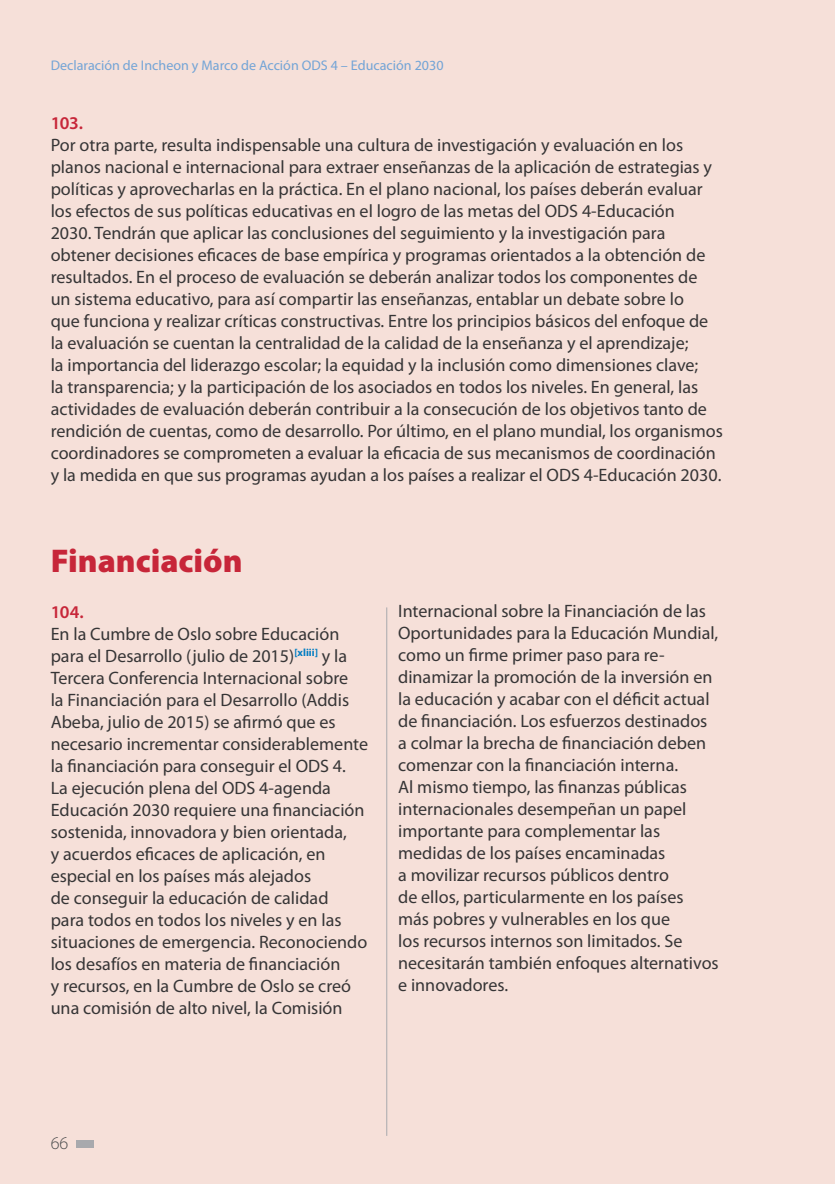
<style>
.page{position:relative;width:835px;height:1184px;background:#f6e0d9}
.page>*{position:absolute;margin:0;border:0;box-sizing:border-box;transform-origin:0 0}
.t1{font:900 32.9px "Myriad Pro";color:#c72639}
.t2{font:18.03px/22.1px "Myriad Pro";color:#363536}
.t3{font:600 18.03px "Myriad Pro";letter-spacing:-.02em;color:#c72639}
.t4{font:300 18.03px "Myriad Pro";color:#4b4c4d}
.t5{font:14px "Myriad Pro";color:#73a4d6}
</style>
<div class="page">
<div style="left:76px;top:1140px;width:17px;height:7px;background:#a8a9ad"></div>
<hr style="left:386px;top:607px;width:1px;height:528px;background:#a8a9ad">
<p class="t5" style="left:51px;top:56px;width:394px">Declaración de Incheon y Marco de Acción ODS 4 – Educación 2030</p>
<p class="t3" style="left:51px;top:112px;width:34px">103.</p>
<p class="t2" style="left:51px;top:134px;width:673px">Por otra parte, resulta indispensable una cultura de investigación y evaluación en los planos nacional e internacional para extraer enseñanzas de la aplicación de estrategias y políticas y aprovecharlas en la práctica. En el plano nacional, los países deberán evaluar los efectos de sus políticas educativas en el logro de las metas del ODS 4-Educación<br>2030. Tendrán que aplicar las conclusiones del seguimiento y la investigación para obtener decisiones eficaces de base empírica y programas orientados a la obtención de resultados. En el proceso de evaluación se deberán analizar todos los componentes de<br>un sistema educativo, para así compartir las enseñanzas, entablar un debate sobre lo<br>que funciona y realizar críticas constructivas. Entre los principios básicos del enfoque de la evaluación se cuentan la centralidad de la calidad de la enseñanza y el aprendizaje;<br>la importancia del liderazgo escolar; la equidad y la inclusión como dimensiones clave;<br>la transparencia; y la participación de los asociados en todos los niveles. En general, las actividades de evaluación deberán contribuir a la consecución de los objetivos tanto de rendición de cuentas, como de desarrollo. Por último, en el plano mundial, los organismos coordinadores se comprometen a evaluar la eficacia de sus mecanismos de coordinación y la medida en que sus programas ayudan a los países a realizar el ODS 4-Educación 2030.</p>
<h1 class="t1" style="left:51px;top:539px;width:193px">Financiación</h1>
<p class="t3" style="left:51px;top:600px;width:35px">104.</p>
<p class="t2" style="left:51px;top:622px;width:319px">En la Cumbre de Oslo sobre Educación para el Desarrollo (julio de 2015)<sup>[xliii]</sup> y la Tercera Conferencia Internacional sobre<br>la Financiación para el Desarrollo (Addis Abeba, julio de 2015) se afirmó que es necesario incrementar considerablemente la financiación para conseguir el ODS 4.<br>La ejecución plena del ODS 4-agenda Educación 2030 requiere una financiación sostenida, innovadora y bien orientada,<br>y acuerdos eficaces de aplicación, en especial en los países más alejados<br>de conseguir la educación de calidad<br>para todos en todos los niveles y en las situaciones de emergencia. Reconociendo los desafíos en materia de financiación<br>y recursos, en la Cumbre de Oslo se creó una comisión de alto nivel, la Comisión</p>
<p class="t2" style="left:398px;top:599px;width:322px">Internacional sobre la Financiación de las Oportunidades para la Educación Mundial, como un firme primer paso para re&shy;dinamizar la promoción de la inversión en la educación y acabar con el déficit actual de financiación. Los esfuerzos destinados a colmar la brecha de financiación deben comenzar con la financiación interna.<br>Al mismo tiempo, las finanzas públicas internacionales desempeñan un papel importante para complementar las medidas de los países encaminadas<br>a movilizar recursos públicos dentro<br>de ellos, particularmente en los países más pobres y vulnerables en los que<br>los recursos internos son limitados. Se necesitarán también enfoques alternativos e innovadores.</p>
<p class="t4" style="left:51px;top:1132px;width:19px">66</p>
</div>
